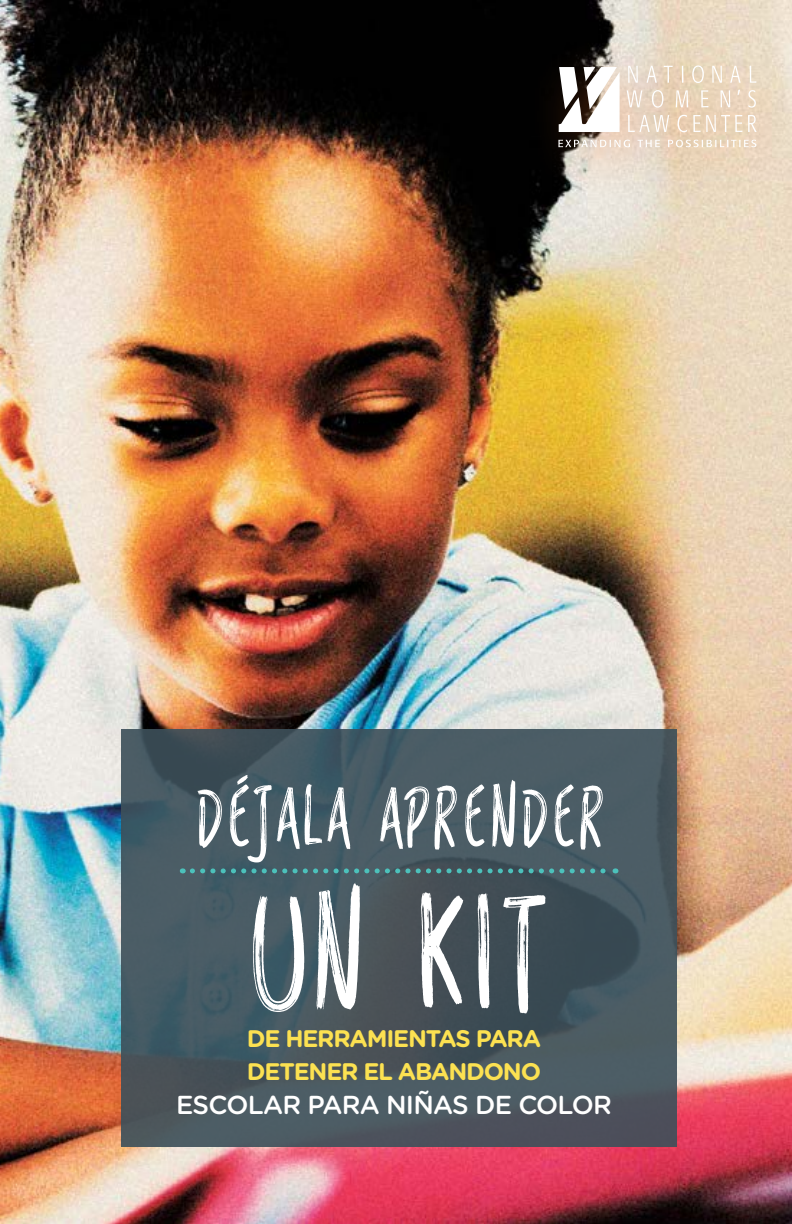
<style>
.page{position:relative;width:792px;height:1224px;background:#fff}
.page>*{position:absolute;margin:0;border:0;box-sizing:border-box;transform-origin:0 0}
.t1{font:154px "REIS";color:#fff}
.t2{font:82px "REIS";letter-spacing:.03em;color:#fff}
.t3{font:500 26px "Gotham Rounded";letter-spacing:-.03em;color:#fff}
.t4{font:700 24px/32.6px "Gotham Rounded";letter-spacing:-.05em;color:#fce151}
</style>
<div class="page">
<img style="left:0;top:0;width:792px;height:1224px">
<svg style="left:121px;top:730px;width:555px;height:417px;background:#46575f"></svg>
<div style="left:526px;top:31px;width:266px;height:179px;background:#f36f21;opacity:.4"></div>
<svg style="left:559px;top:67px;width:61px;height:65px"></svg>
<svg style="left:628px;top:66px;width:10px;height:17px"></svg>
<svg style="left:647px;top:66px;width:10px;height:17px"></svg>
<svg style="left:664px;top:66px;width:9px;height:17px"></svg>
<svg style="left:682px;top:66px;width:2px;height:17px"></svg>
<svg style="left:692px;top:65px;width:12px;height:18px"></svg>
<svg style="left:712px;top:66px;width:10px;height:17px"></svg>
<svg style="left:730px;top:66px;width:11px;height:17px"></svg>
<svg style="left:750px;top:66px;width:6px;height:17px"></svg>
<svg style="left:627px;top:90px;width:15px;height:17px"></svg>
<svg style="left:652px;top:90px;width:11px;height:18px"></svg>
<svg style="left:676px;top:90px;width:12px;height:17px"></svg>
<svg style="left:701px;top:90px;width:7px;height:17px"></svg>
<svg style="left:721px;top:90px;width:9px;height:17px"></svg>
<svg style="left:737px;top:90px;width:3px;height:5px"></svg>
<svg style="left:748px;top:90px;width:8px;height:18px"></svg>
<svg style="left:628px;top:115px;width:41px;height:17px"></svg>
<svg style="left:677px;top:115px;width:10px;height:17px"></svg>
<svg style="left:693px;top:115px;width:49px;height:17px"></svg>
<svg style="left:748px;top:115px;width:9px;height:17px"></svg>
<svg style="left:558px;top:140px;width:72px;height:7px"></svg>
<svg style="left:638px;top:140px;width:22px;height:7px"></svg>
<svg style="left:668px;top:140px;width:88px;height:7px"></svg>
<svg style="left:192px;top:868px;width:424px;height:5px;background:#477d80"></svg>
<h2 class="t2" style="left:195px;top:771px;width:413px">DÉJALA APRENDER</h2>
<h1 class="t1" style="left:247px;top:867px;width:304px">UN KIT</h1>
<p class="t4" style="left:247px;top:1022px;width:296px">DE HERRAMIENTAS PARA<br>DETENER EL ABANDONO</p>
<p class="t3" style="left:176px;top:1086px;width:437px">ESCOLAR PARA NIÑAS DE COLOR</p>
</div>
